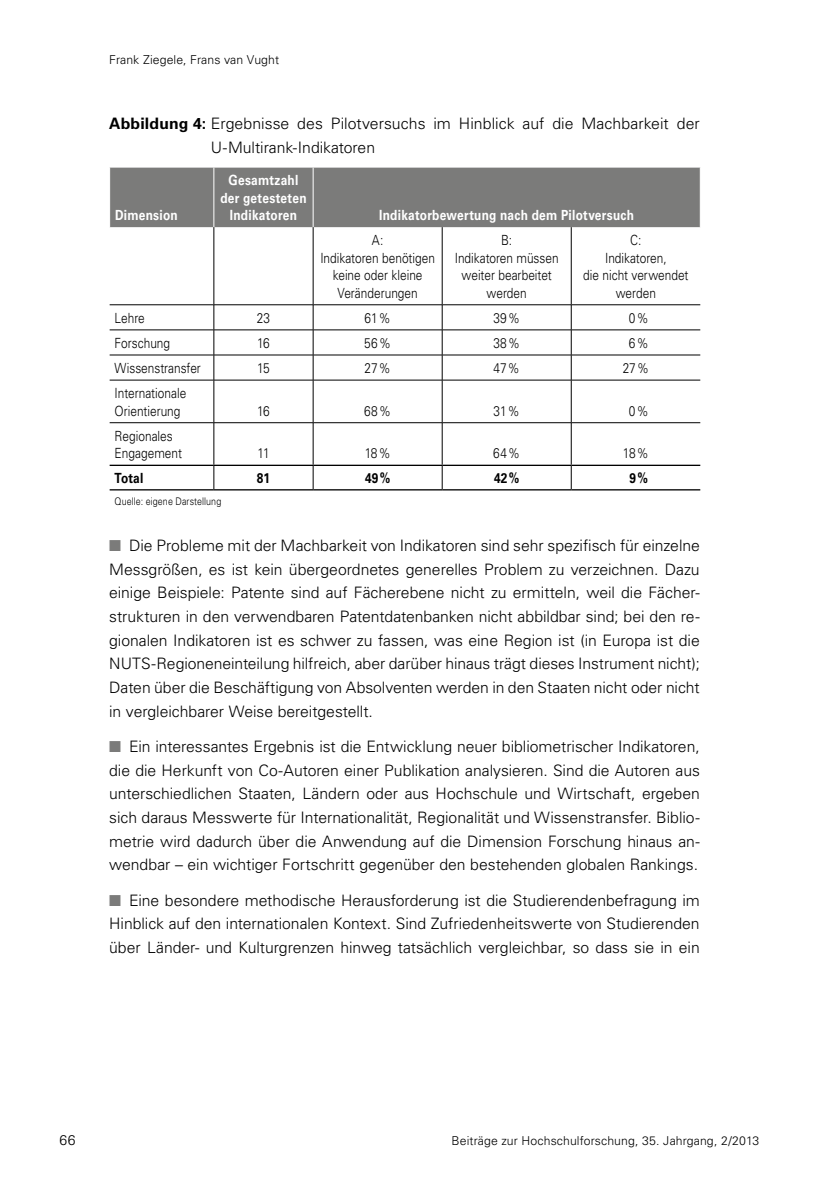
<style>
.page{position:relative;width:819px;height:1191px;background:#fff}
.page>*{position:absolute;margin:0;border:0;box-sizing:border-box;transform-origin:0 0}
.Tabellenüberschrift{font:300 15.75px/23.6px "Univers LT";color:#000;text-align:justify}
.Tabellentext{font:300 14px/17.5px "Univers LT";color:#000;text-align:center;scale:.85 1}
.Tabellentext_Kopf{font:700 14px/17.5px "Univers LT";letter-spacing:.02em;color:#fff;text-align:center;scale:.85 1}
.Tabellentext-2{font:700 14px "Univers LT";letter-spacing:.01em;color:#000;scale:.85 1}
.Tabellentext-3{font:300 14px "Univers LT";color:#000}
.t1{font:300 12.25px "Univers LT";letter-spacing:.005em;color:#000}
.Tabellenfußnote{font:300 10.5px "Univers LT";letter-spacing:.005em;color:#000;scale:.85 1}
.s1{font-weight:700}
.s2{color:#7b7b7a}
</style>
<div class="page">
<div style="left:110px;top:168px;width:589px;height:59px;background:#7b7b7a"></div>
<hr style="left:213px;top:168px;width:1px;height:59px;background:#fff">
<hr style="left:313px;top:168px;width:1px;height:59px;background:#fff">
<hr style="left:213px;top:227px;width:1px;height:77px;background:#000">
<hr style="left:313px;top:227px;width:1px;height:77px;background:#000">
<hr style="left:442px;top:227px;width:1px;height:77px;background:#000">
<hr style="left:571px;top:227px;width:1px;height:77px;background:#000">
<hr style="left:110px;top:304px;width:104px;height:1px;background:#000">
<hr style="left:214px;top:304px;width:99px;height:1px;background:#000">
<hr style="left:313px;top:304px;width:129px;height:1px;background:#000">
<hr style="left:442px;top:304px;width:129px;height:1px;background:#000">
<hr style="left:571px;top:304px;width:129px;height:1px;background:#000">
<hr style="left:110px;top:329px;width:104px;height:1px;background:#000">
<hr style="left:214px;top:329px;width:99px;height:1px;background:#000">
<hr style="left:313px;top:329px;width:129px;height:1px;background:#000">
<hr style="left:442px;top:329px;width:129px;height:1px;background:#000">
<hr style="left:571px;top:329px;width:129px;height:1px;background:#000">
<hr style="left:110px;top:355px;width:104px;height:1px;background:#000">
<hr style="left:214px;top:355px;width:99px;height:1px;background:#000">
<svg style="left:213px;top:305px;width:1px;height:75px"></svg>
<hr style="left:313px;top:355px;width:129px;height:1px;background:#000">
<svg style="left:313px;top:305px;width:1px;height:75px"></svg>
<hr style="left:442px;top:355px;width:129px;height:1px;background:#000">
<svg style="left:442px;top:305px;width:1px;height:75px"></svg>
<hr style="left:571px;top:355px;width:129px;height:1px;background:#000">
<svg style="left:571px;top:305px;width:1px;height:75px"></svg>
<hr style="left:110px;top:380px;width:104px;height:1px;background:#000">
<hr style="left:214px;top:380px;width:99px;height:1px;background:#000">
<hr style="left:213px;top:380px;width:1px;height:42px;background:#000">
<hr style="left:313px;top:380px;width:129px;height:1px;background:#000">
<hr style="left:313px;top:380px;width:1px;height:42px;background:#000">
<hr style="left:442px;top:380px;width:129px;height:1px;background:#000">
<hr style="left:442px;top:380px;width:1px;height:42px;background:#000">
<hr style="left:571px;top:380px;width:129px;height:1px;background:#000">
<hr style="left:571px;top:380px;width:1px;height:42px;background:#000">
<svg style="left:213px;top:466px;width:1px;height:23px"></svg>
<svg style="left:313px;top:466px;width:1px;height:23px"></svg>
<svg style="left:442px;top:466px;width:1px;height:23px"></svg>
<svg style="left:571px;top:466px;width:1px;height:23px"></svg>
<hr style="left:110px;top:489px;width:104px;height:1px;background:#000">
<hr style="left:214px;top:489px;width:99px;height:1px;background:#000">
<hr style="left:313px;top:489px;width:129px;height:1px;background:#000">
<hr style="left:442px;top:489px;width:129px;height:1px;background:#000">
<hr style="left:571px;top:489px;width:129px;height:1px;background:#000">
<hr style="left:110px;top:422px;width:104px;height:1px;background:#000">
<hr style="left:214px;top:422px;width:99px;height:1px;background:#000">
<hr style="left:213px;top:423px;width:1px;height:42px;background:#000">
<hr style="left:313px;top:422px;width:129px;height:1px;background:#000">
<hr style="left:313px;top:423px;width:1px;height:42px;background:#000">
<hr style="left:442px;top:422px;width:129px;height:1px;background:#000">
<hr style="left:442px;top:423px;width:1px;height:42px;background:#000">
<hr style="left:571px;top:422px;width:129px;height:1px;background:#000">
<hr style="left:571px;top:423px;width:1px;height:42px;background:#000">
<hr style="left:110px;top:465px;width:104px;height:1px;background:#000">
<hr style="left:214px;top:465px;width:99px;height:1px;background:#000">
<hr style="left:313px;top:465px;width:129px;height:1px;background:#000">
<hr style="left:442px;top:465px;width:129px;height:1px;background:#000">
<hr style="left:571px;top:465px;width:129px;height:1px;background:#000">
<p class="t1" style="left:109px;top:52px;width:171px">Frank Ziegele, Frans van Vught</p>
<p class="Tabellenüberschrift" style="left:211px;top:112px;width:490px;text-indent:-102px"><span class="s1">Abbildung 4:</span> Ergebnisse des Pilotversuchs im Hinblick auf die Machbarkeit der<br>U‑Multirank-Indikatoren</p>
<p class="Tabellentext_Kopf" style="left:115px;top:207px;width:75px">Dimension</p>
<p class="Tabellentext_Kopf" style="left:220px;top:172px;width:103px">Gesamtzahl der getesteten<br>Indikatoren</p>
<p class="Tabellentext_Kopf" style="left:379px;top:207px;width:301px">Indikatorbewertung nach dem Pilotversuch</p>
<p class="Tabellentext" style="left:320px;top:231px;width:136px">A:<br>Indikatoren benötigen keine oder kleine<br>Veränderungen</p>
<p class="Tabellentext" style="left:454px;top:231px;width:124px">B:<br>Indikatoren müssen weiter bearbeitet werden</p>
<p class="Tabellentext" style="left:583px;top:231px;width:125px">C:<br>Indikatoren,<br>die nicht verwendet werden</p>
<p class="Tabellentext" style="left:115px;top:309px;width:37px">Lehre</p>
<p class="Tabellentext" style="left:257px;top:309px;width:17px">23</p>
<p class="Tabellentext" style="left:364px;top:309px;width:32px">61%</p>
<p class="Tabellentext" style="left:493px;top:309px;width:33px">39%</p>
<p class="Tabellentext" style="left:629px;top:309px;width:25px">0%</p>
<p class="Tabellentext" style="left:115px;top:334px;width:67px">Forschung</p>
<p class="Tabellentext" style="left:257px;top:334px;width:17px">16</p>
<p class="Tabellentext" style="left:364px;top:334px;width:33px">56%</p>
<p class="Tabellentext" style="left:493px;top:334px;width:33px">38%</p>
<p class="Tabellentext" style="left:629px;top:334px;width:25px">6%</p>
<p class="Tabellentext" style="left:115px;top:359px;width:103px">Wissenstransfer</p>
<p class="Tabellentext" style="left:257px;top:359px;width:16px">15</p>
<p class="Tabellentext" style="left:364px;top:359px;width:33px">27%</p>
<p class="Tabellentext" style="left:493px;top:359px;width:32px">47%</p>
<p class="Tabellentext" style="left:622px;top:359px;width:33px">27%</p>
<p class="Tabellentext" style="left:115px;top:384px;width:86px;text-align:left">Internationale<br>Orientierung</p>
<p class="Tabellentext" style="left:257px;top:402px;width:17px">16</p>
<p class="Tabellentext" style="left:364px;top:402px;width:33px">68%</p>
<p class="Tabellentext" style="left:493px;top:402px;width:32px">31%</p>
<p class="Tabellentext" style="left:629px;top:402px;width:25px">0%</p>
<p class="Tabellentext" style="left:115px;top:427px;width:81px;text-align:left">Regionales<br>Engagement</p>
<p class="Tabellentext" style="left:257px;top:444px;width:16px">11</p>
<p class="Tabellentext" style="left:364px;top:444px;width:32px">18%</p>
<p class="Tabellentext" style="left:493px;top:444px;width:33px">64%</p>
<p class="Tabellentext" style="left:623px;top:444px;width:32px">18%</p>
<p class="Tabellentext-2" style="left:115px;top:470px;width:35px">Total</p>
<p class="Tabellentext-2" style="left:257px;top:470px;width:17px">81</p>
<p class="Tabellentext-2" style="left:365px;top:470px;width:31px">49%</p>
<p class="Tabellentext-2" style="left:494px;top:470px;width:31px">42%</p>
<p class="Tabellentext-2" style="left:629px;top:470px;width:23px">9%</p>
<p class="Tabellenfußnote" style="left:115px;top:495px;width:127px">Quelle: eigene Darstellung</p>
<p class="Tabellenüberschrift" style="left:109px;top:534px;width:592px"><span class="s2">■</span> Die Probleme mit der Machbarkeit von Indikatoren sind sehr spezifisch für einzelne Messgrößen, es ist kein übergeordnetes generelles Problem zu verzeichnen. Dazu einige Beispiele: Patente sind auf Fächerebene nicht zu ermitteln, weil die Fächer&shy;strukturen in den verwendbaren Patentdatenbanken nicht abbildbar sind; bei den re&shy;gionalen Indikatoren ist es schwer zu fassen, was eine Region ist (in Europa ist die NUTS-Regioneneinteilung hilfreich, aber darüber hinaus trägt dieses Instrument nicht); Daten über die Beschäftigung von Absolventen werden in den Staaten nicht oder nicht in vergleichbarer Weise bereitgestellt.</p>
<p class="Tabellenüberschrift" style="left:109px;top:734px;width:592px"><span class="s2">■</span> Ein interessantes Ergebnis ist die Entwicklung neuer bibliometrischer Indikatoren, die die Herkunft von Co-Autoren einer Publikation analysieren. Sind die Autoren aus unterschiedlichen Staaten, Ländern oder aus Hochschule und Wirtschaft, ergeben sich daraus Messwerte für Internationalität, Regionalität und Wissenstransfer. Biblio&shy;metrie wird dadurch über die Anwendung auf die Dimension Forschung hinaus an&shy;wendbar – ein wichtiger Fortschritt gegenüber den bestehenden globalen Rankings.</p>
<p class="Tabellenüberschrift" style="left:109px;top:888px;width:592px"><span class="s2">■</span> Eine besondere methodische Herausforderung ist die Studierendenbefragung im Hinblick auf den internationalen Kontext. Sind Zufriedenheitswerte von Studierenden über Länder- und Kulturgrenzen hinweg tatsächlich vergleichbar, so dass sie in ein</p>
<p class="Tabellentext-3" style="left:60px;top:1131px;width:18px">66</p>
<p class="t1" style="left:451px;top:1133px;width:309px">Beiträge zur Hochschulforschung, 35. Jahrgang, 2/2013</p>
</div>
